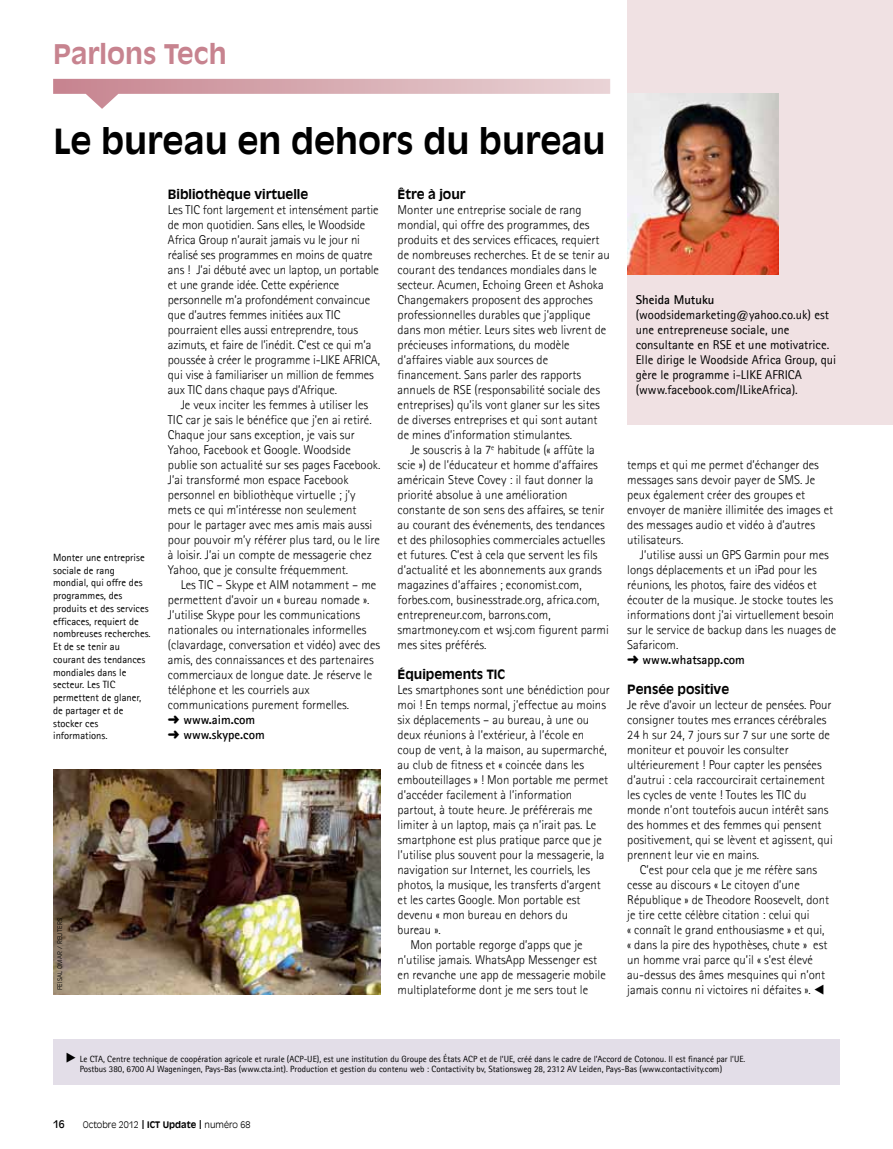
<style>
.page{position:relative;width:893px;height:1149px;background:#fff}
.page>*{position:absolute;margin:0;border:0;box-sizing:border-box;transform-origin:0 0}
.t1{font:700 34.5px "Antique Olive LT";color:#000}
.t2{font:700 27px "Antique Olive LT";color:#c7838f}
.t3{font:300 12.75px/15px "Agfa Rotis Sans Serif";color:#000}
.t4{font:12.75px/15px "Agfa Rotis Sans Serif";color:#000}
.t5{font:700 12.75px "Antique Olive LT";color:#000}
.t6{font:700 12.75px "Agfa Rotis Sans Serif";color:#000}
.t7{font:10.5px/12.8px "Agfa Rotis Sans Serif";color:#000}
.t8{font:10.5px "Antique Olive LT";color:#000}
.t9{font:9px/10.8px "Agfa Rotis Sans Serif";color:#000}
.t10{font:300 9px "Antique Olive LT";color:#000}
.t11{font:300 6.3px "Antique Olive LT";letter-spacing:.03em;color:#000}
.s1{font-weight:700}
.s2{font-size:15px}
</style>
<div class="page">
<div style="left:627px;top:0;width:266px;height:424px;background:#f0e1e3"></div>
<svg style="left:53px;top:79px;width:557px;height:30px"></svg>
<img style="left:627px;top:94px;width:151px;height:180px">
<img style="left:53px;top:769px;width:328px;height:225px">
<div style="left:53px;top:1039px;width:787px;height:45px;background:#e3dee8"></div>
<h2 class="t2" style="left:53px;top:37px;width:175px">Parlons Tech</h2>
<h1 class="t1" style="left:53px;top:120px;width:554px">Le bureau en dehors du bureau</h1>
<p class="t5" style="left:168px;top:186px;width:142px">Bibliothèque virtuelle</p>
<p class="t3" style="left:168px;top:202px;width:214px">Les TIC font largement et intensément partie de mon quotidien. Sans elles, le Woodside Africa Group n’aurait jamais vu le jour ni réalisé ses programmes en moins de quatre ans ! J’ai débuté avec un laptop, un portable et une grande idée. Cette expérience personnelle m’a profondément convaincue que d’autres femmes initiées aux TIC pourraient elles aussi entreprendre, tous azimuts, et faire de l’inédit. C’est ce qui m’a poussée à créer le programme i-LIKE AFRICA, qui vise à familiariser un million de femmes aux TIC dans chaque pays d’Afrique.</p>
<p class="t3" style="left:168px;top:397px;width:214px;text-indent:13px">Je veux inciter les femmes à utiliser les TIC car je sais le bénéfice que j’en ai retiré.<br>Chaque jour sans exception, je vais sur Yahoo, Facebook et Google. Woodside publie son actualité sur ses pages Facebook.<br>J’ai transformé mon espace Facebook personnel en bibliothèque virtuelle ; j’y mets ce qui m’intéresse non seulement pour le partager avec mes amis mais aussi pour pouvoir m’y référer plus tard, ou le lire à loisir. J’ai un compte de messagerie chez Yahoo, que je consulte fréquemment.</p>
<p class="t3" style="left:168px;top:577px;width:214px;text-indent:13px">Les TIC – Skype et AIM notamment – me permettent d’avoir un « bureau nomade ».<br>J’utilise Skype pour les communications nationales ou internationales informelles (clavardage, conversation et vidéo) avec des amis, des connaissances et des partenaires commerciaux de longue date. Je réserve le téléphone et les courriels aux communications purement formelles.<br>➜ <span class="s1">www.aim.com<br></span>➜ <span class="s1">www.skype.com</span></p>
<p class="t5" style="left:398px;top:186px;width:69px">Être à jour</p>
<p class="t3" style="left:398px;top:202px;width:214px">Monter une entreprise sociale de rang mondial, qui offre des programmes, des produits et des services efficaces, requiert de nombreuses recherches. Et de se tenir au courant des tendances mondiales dans le secteur. Acumen, Echoing Green et Ashoka Changemakers proposent des approches professionnelles durables que j’applique dans mon métier. Leurs sites web livrent de précieuses informations, du modèle d’affaires viable aux sources de financement. Sans parler des rapports annuels de RSE (responsabilité sociale des entreprises) qu’ils vont glaner sur les sites de diverses entreprises et qui sont autant de mines d’information stimulantes.</p>
<p class="t3" style="left:398px;top:442px;width:213px;text-indent:13px">Je souscris à la 7<sup>e</sup> habitude (« affûte la scie ») de l’éducateur et homme d’affaires américain Steve Covey : il faut donner la priorité absolue à une amélioration constante de son sens des affaires, se tenir au courant des événements, des tendances et des philosophies commerciales actuelles et futures. C’est à cela que servent les fils d’actualité et les abonnements aux grands magazines d’affaires ; economist.com, forbes.com, businesstrade.org, africa.com, entrepreneur.com, barrons.com, smartmoney.com et wsj.com figurent parmi mes sites préférés.</p>
<p class="t5" style="left:398px;top:666px;width:109px">Équipements TIC</p>
<p class="t3" style="left:398px;top:682px;width:214px">Les smartphones sont une bénédiction pour</p>
<p class="t3" style="left:398px;top:697px;width:210px">moi ! En temps normal, j’effectue au moins</p>
<p class="t3" style="left:398px;top:712px;width:193px">six déplacements – au bureau, à une ou</p>
<p class="t3" style="left:398px;top:727px;width:188px">deux réunions à l’extérieur, à l’école en</p>
<p class="t3" style="left:398px;top:742px;width:211px">coup de vent, à la maison, au supermarché,</p>
<p class="t3" style="left:398px;top:757px;width:188px">au club de fitness et « coincée dans les</p>
<p class="t3" style="left:398px;top:772px;width:212px">embouteillages » ! Mon portable me permet</p>
<p class="t3" style="left:398px;top:787px;width:176px">d’accéder facilement à l’information</p>
<p class="t3" style="left:398px;top:802px;width:197px">partout, à toute heure. Je préférerais me</p>
<p class="t3" style="left:398px;top:817px;width:200px">limiter à un laptop, mais ça n’irait pas. Le</p>
<p class="t3" style="left:398px;top:832px;width:206px">smartphone est plus pratique parce que je</p>
<p class="t3" style="left:398px;top:847px;width:209px">l’utilise plus souvent pour la messagerie, la</p>
<p class="t3" style="left:398px;top:862px;width:194px">navigation sur Internet, les courriels, les</p>
<p class="t3" style="left:398px;top:877px;width:205px">photos, la musique, les transferts d’argent</p>
<p class="t3" style="left:398px;top:892px;width:184px">et les cartes Google. Mon portable est</p>
<p class="t3" style="left:398px;top:907px;width:172px">devenu « mon bureau en dehors du</p>
<p class="t3" style="left:398px;top:922px;width:45px">bureau ».</p>
<p class="t3" style="left:410px;top:937px;width:174px">Mon portable regorge d’apps que je</p>
<p class="t3" style="left:398px;top:952px;width:201px">n’utilise jamais. WhatsApp Messenger est</p>
<p class="t3" style="left:398px;top:967px;width:210px">en revanche une app de messagerie mobile</p>
<p class="t3" style="left:398px;top:982px;width:192px">multiplateforme dont je me sers tout le</p>
<p class="t7" style="left:53px;top:550px;width:99px">Monter une entreprise sociale de rang mondial, qui offre des programmes, des produits et des services efficaces, requiert de nombreuses recherches.<br>Et de se tenir au courant des tendances mondiales dans le secteur. Les TIC permettent de glaner, de partager et de stocker ces informations.</p>
<p class="t11" style="left:56px;top:990px;width:73px;rotate:-90deg">Feisal Omar / Reuters</p>
<p class="t6" style="left:636px;top:291px;width:80px">Sheida Mutuku</p>
<p class="t4" style="left:636px;top:307px;width:202px">(woodsidemarketing@yahoo.co.uk) est une entrepreneuse sociale, une consultante en RSE et une motivatrice.<br>Elle dirige le Woodside Africa Group, qui gère le programme i-LIKE AFRICA (www.facebook.com/ILikeAfrica).</p>
<p class="t3" style="left:627px;top:457px;width:207px">temps et qui me permet d’échanger des messages sans devoir payer de SMS. Je peux également créer des groupes et envoyer de manière illimitée des images et des messages audio et vidéo à d’autres utilisateurs.</p>
<p class="t3" style="left:627px;top:547px;width:211px;text-indent:13px">J’utilise aussi un GPS Garmin pour mes longs déplacements et un iPad pour les réunions, les photos, faire des vidéos et écouter de la musique. Je stocke toutes les informations dont j’ai virtuellement besoin sur le service de backup dans les nuages de Safaricom.<br>➜ <span class="s1">www.whatsapp.com</span></p>
<p class="t5" style="left:627px;top:681px;width:104px">Pensée positive</p>
<p class="t3" style="left:627px;top:697px;width:207px">Je rêve d’avoir un lecteur de pensées. Pour consigner toutes mes errances cérébrales 24 h sur 24, 7 jours sur 7 sur une sorte de moniteur et pouvoir les consulter ultérieurement ! Pour capter les pensées d’autrui : cela raccourcirait certainement les cycles de vente ! Toutes les TIC du monde n’ont toutefois aucun intérêt sans des hommes et des femmes qui pensent positivement, qui se lèvent et agissent, qui prennent leur vie en mains.</p>
<p class="t3" style="left:627px;top:862px;width:203px;text-indent:13px">C’est pour cela que je me réfère sans cesse au discours « Le citoyen d’une République » de Theodore Roosevelt, dont je tire cette célèbre citation : celui qui<br>« connaît le grand enthousiasme » et qui, « dans la pire des hypothèses, chute » est un homme vrai parce qu’il « s’est élevé au-dessus des âmes mesquines qui n’ont jamais connu ni victoires ni défaites ». ◀</p>
<p class="t9" style="left:80px;top:1052px;width:667px;text-indent:-14px">▶ Le CTA, Centre technique de coopération agricole et rurale (ACP-UE), est une institution du Groupe des États ACP et de l’UE, créé dans le cadre de l’Accord de Cotonou. Il est financé par l’UE.<br>Postbus 380, 6700 AJ Wageningen, Pays-Bas (www.cta.int). Production et gestion du contenu web : Contactivity bv, Stationsweg 28, 2312 AV Leiden, Pays-Bas (www.contactivity.com)</p>
<p class="t8" style="left:53px;top:1117px;width:13px">16</p>
<p class="t10" style="left:83px;top:1118px;width:169px">Octobre 2012 <span class="s2">ı</span> <span class="s1">ICT Update</span> <span class="s2">ı</span> numéro 68</p>
</div>
